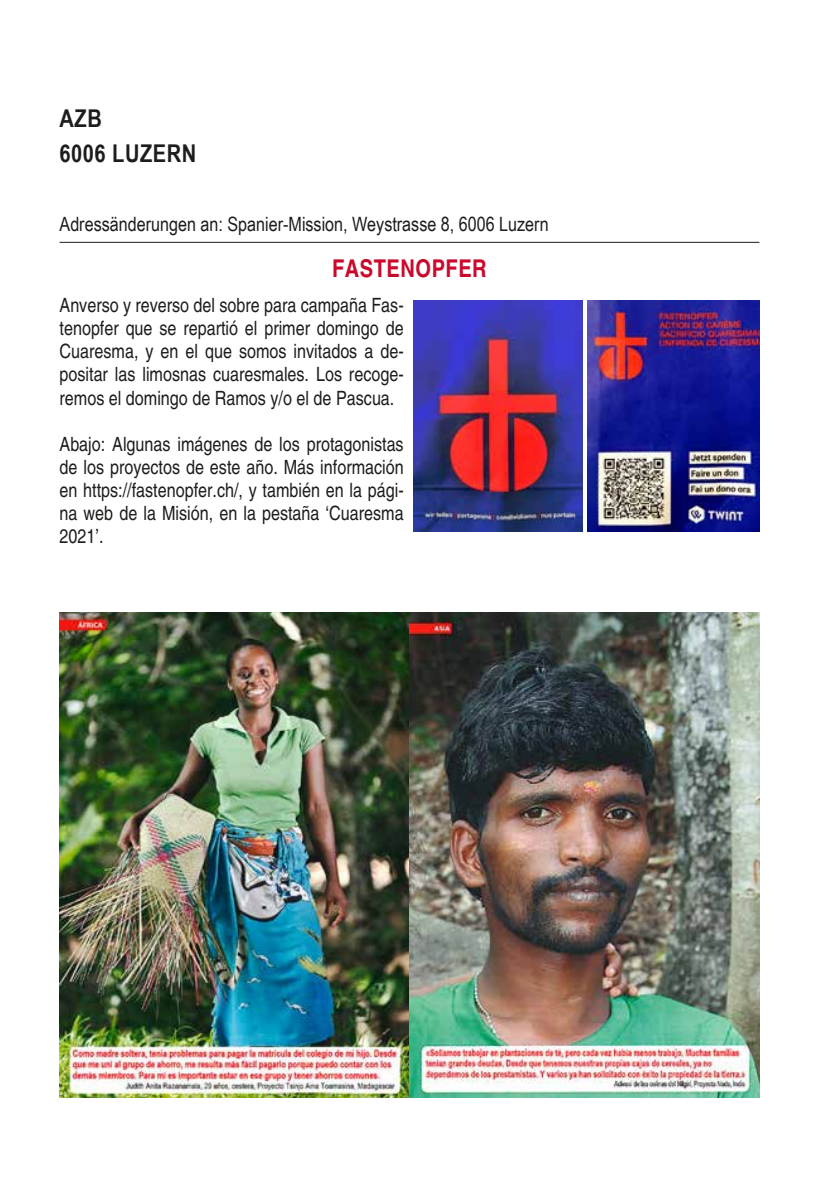
<style>
.page{position:relative;width:819px;height:1186px;background:#fff}
.page>*{position:absolute;margin:0;border:0;box-sizing:border-box;transform-origin:0 0}
.t1{font:700 24.5px/34.6px "Arial Narrow";letter-spacing:.02em;color:#1d1d1b}
.t2{font:700 condensed 24.5px "Helvetica";letter-spacing:.02em;color:#ca092d}
.t3{font:condensed 19.6px/23.1px "Helvetica";color:#1d1d1b;text-align:justify}
.t4{font:19.6px "Arial Narrow";color:#1d1d1b}
</style>
<div class="page">
<hr style="left:60px;top:242px;width:699px;height:1px;background:#1d1d1b">
<img style="left:60px;top:612px;width:349px;height:485px">
<img style="left:409px;top:612px;width:350px;height:485px">
<img style="left:413px;top:300px;width:169px;height:231px">
<img style="left:587px;top:300px;width:172px;height:231px">
<p class="t1" style="left:60px;top:100px;width:138px">AZB<br>6006 LUZERN</p>
<p class="t4" style="left:60px;top:210px;width:490px">Adressänderungen an: Spanier-Mission, Weystrasse 8, 6006 Luzern</p>
<p class="t2" style="left:332px;top:254px;width:156px">FASTENOPFER</p>
<p class="t3" style="left:60px;top:294px;width:345px">Anverso y reverso del sobre para campaña Fas&shy;tenopfer que se repartió el primer domingo de Cuaresma, y en el que somos invitados a de&shy;positar las limosnas cuaresmales. Los recoge&shy;remos el domingo de Ramos y/o el de Pascua.</p>
<p class="t3" style="left:60px;top:432px;width:346px">Abajo: Algunas imágenes de los protagonistas de los proyectos de este año. Más información en https://fastenopfer.ch/, y también en la pági&shy;na web de la Misión, en la pestaña ‘Cuaresma 2021’.</p>
</div>
